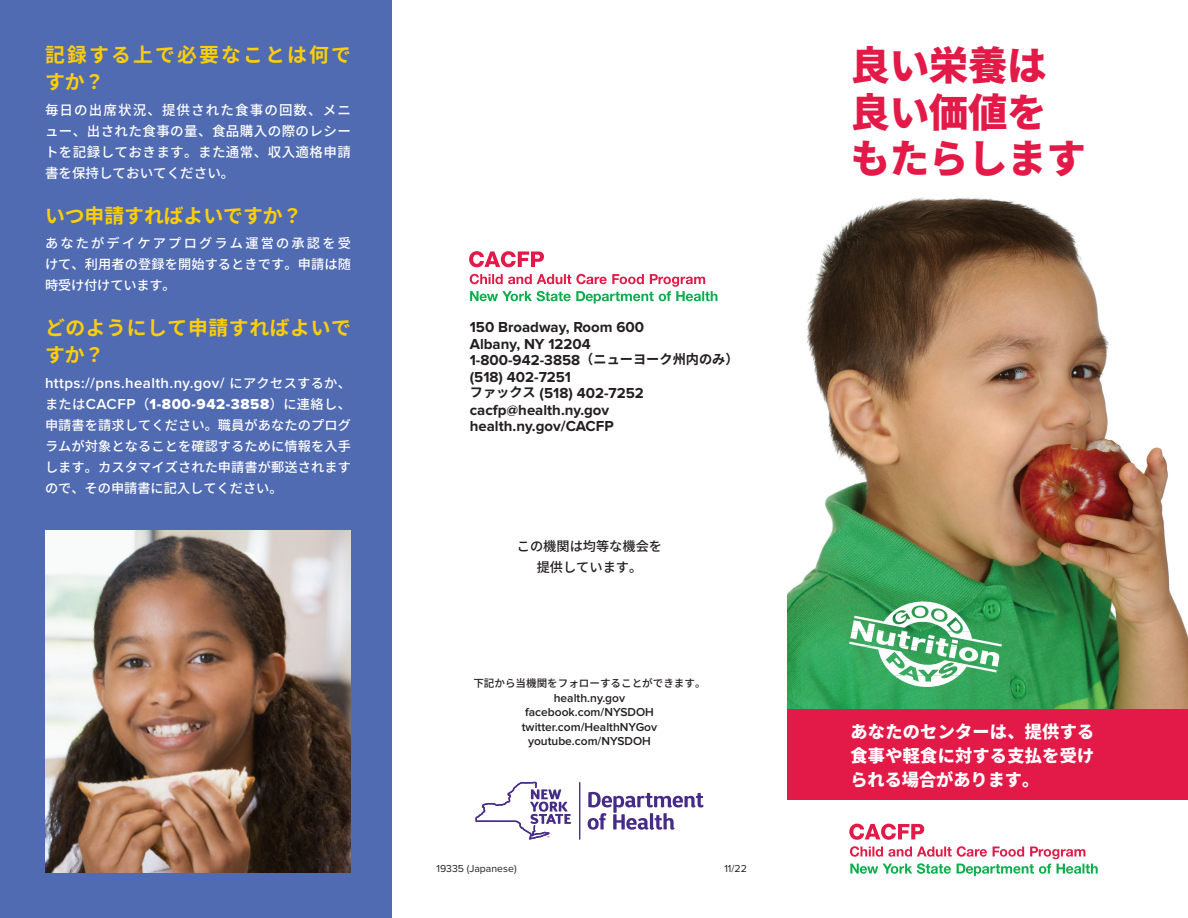
<style>
.page{position:relative;width:1188px;height:918px;background:#fff}
.page>*{position:absolute;margin:0;border:0;box-sizing:border-box;transform-origin:0 0}
.t1{font:900 39.6px/46.5px "Noto Sans JP";letter-spacing:-.01em;color:#e31a47}
.Head{font:700 19.8px/27px "Noto Sans JP";letter-spacing:.03em;color:#fece08}
.Head-2{font:700 19.8px/27px "Noto Sans JP";letter-spacing:.11em;color:#fece08}
.Head-3{font:700 19.8px "Noto Sans JP";color:#fece08}
.t2{font:900 17.1px/24px "Noto Sans JP";letter-spacing:.015em;color:#fff;text-align:justify}
.t3{font:700 15px "Proxima Nova";color:#231f20}
.Body_Copy{font:600 15px/21px "Proxima Nova";letter-spacing:.03em;color:#fff}
.t4{font:500 13.5px/21px "Noto Sans JP";letter-spacing:.03em;color:#fff;text-align:justify}
.Body_Copy-2{font:500 13.2px/21px "Noto Sans JP";letter-spacing:.01em;color:#fff;text-align:justify}
.t5{font:500 13.2px/21px "Noto Sans JP";color:#231f20;text-align:center}
.t6{font:600 12px/14.4px "Proxima Nova";color:#231f20;text-align:center}
.t7{font:500 10.5px "Noto Sans JP";color:#231f20}
.t8{font:10.5px "Proxima Nova";color:#231f20}
.s1{font-family:"Noto Sans JP";font-weight:500;font-size:13.2px}
.s2{font-family:"Proxima Nova Extrabld";font-weight:400}
.s3{font-family:"Noto Sans JP";font-size:13.2px}
</style>
<div class="page">
<img style="left:788px;top:197px;width:400px;height:513px">
<div style="left:0;top:0;width:392px;height:918px;background:#516bb3"></div>
<img style="left:45px;top:531px;width:306px;height:342px">
<svg style="left:588px;top:792px;width:116px;height:38px"></svg>
<hr style="left:579px;top:782px;width:1px;height:58px;background:#472b89">
<svg style="left:475px;top:782px;width:96px;height:58px"></svg>
<svg style="left:849px;top:602px;width:153px;height:85px"></svg>
<div style="left:788px;top:710px;width:400px;height:90px;background:#e31a47"></div>
<svg style="left:470px;top:274px;width:247px;height:30px"></svg>
<svg style="left:469px;top:251px;width:75px;height:16px"></svg>
<svg style="left:850px;top:846px;width:248px;height:30px"></svg>
<svg style="left:849px;top:824px;width:75px;height:16px"></svg>
<p class="Head-2" style="left:45px;top:42px;width:308px">記録する上で必要なことは何ですか？</p>
<p class="t4" style="left:45px;top:100px;width:308px">毎日の出席状況、提供された食事の回数、メニュー、出された食事の量、食品購入の際のレシートを記録しておきます。また通常、収入適格申請書を保持しておいてください。</p>
<p class="Head-3" style="left:45px;top:204px;width:259px">いつ申請すればよいですか？</p>
<p class="Body_Copy-2" style="left:45px;top:233px;width:307px">あなたがデイケアプログラム運営の承認を受けて、利用者の登録を開始するときです。申請は随時受け付けています。</p>
<p class="Head" style="left:45px;top:315px;width:307px">どのようにして申請すればよいですか？</p>
<p class="Body_Copy" style="left:45px;top:373px;width:308px">https://pns.health.ny.gov/ <span class="s1">にアクセスするか、または</span>CACFP<span class="s1">（</span><span class="s2">1-800-942-3858</span><span class="s1">）に連絡し、</span></p>
<p class="Body_Copy-2" style="left:45px;top:415px;width:307px">申請書を請求してください。職員があなたのプログラムが対象となることを確認するために情報を入手します。カスタマイズされた申請書が郵送されますので、その申請書に記入してください。</p>
<p class="t3" style="left:470px;top:319px;width:176px">150 Broadway, Room 600</p>
<p class="t3" style="left:470px;top:335px;width:123px">Albany, NY 12204</p>
<p class="t3" style="left:470px;top:352px;width:270px">1-800-942-3858<span class="s3">（ニューヨーク州内のみ）</span></p>
<p class="t3" style="left:470px;top:368px;width:103px">(518) 402-7251</p>
<p class="t3" style="left:470px;top:385px;width:176px"><span class="s3">ファックス</span> (518) 402-7252</p>
<p class="t3" style="left:470px;top:401px;width:141px">cacfp@health.ny.gov</p>
<p class="t3" style="left:470px;top:418px;width:146px">health.ny.gov/CACFP</p>
<p class="t5" style="left:517px;top:536px;width:147px">この機関は均等な機会を提供しています。</p>
<p class="t7" style="left:473px;top:677px;width:234px">下記から当機関をフォローすることができます。</p>
<p class="t6" style="left:522px;top:691px;width:137px">health.ny.gov facebook.com/NYSDOH twitter.com/HealthNYGov youtube.com/NYSDOH</p>
<p class="t8" style="left:436px;top:863px;width:82px">19335 (Japanese)</p>
<p class="t8" style="left:724px;top:863px;width:24px">11/22</p>
<p class="t1" style="left:850px;top:43px;width:237px">良い栄養は良い価値をもたらします</p>
<p class="t2" style="left:850px;top:720px;width:245px">あなたのセンターは、提供する食事や軽食に対する支払を受けられる場合があります。</p>
</div>
